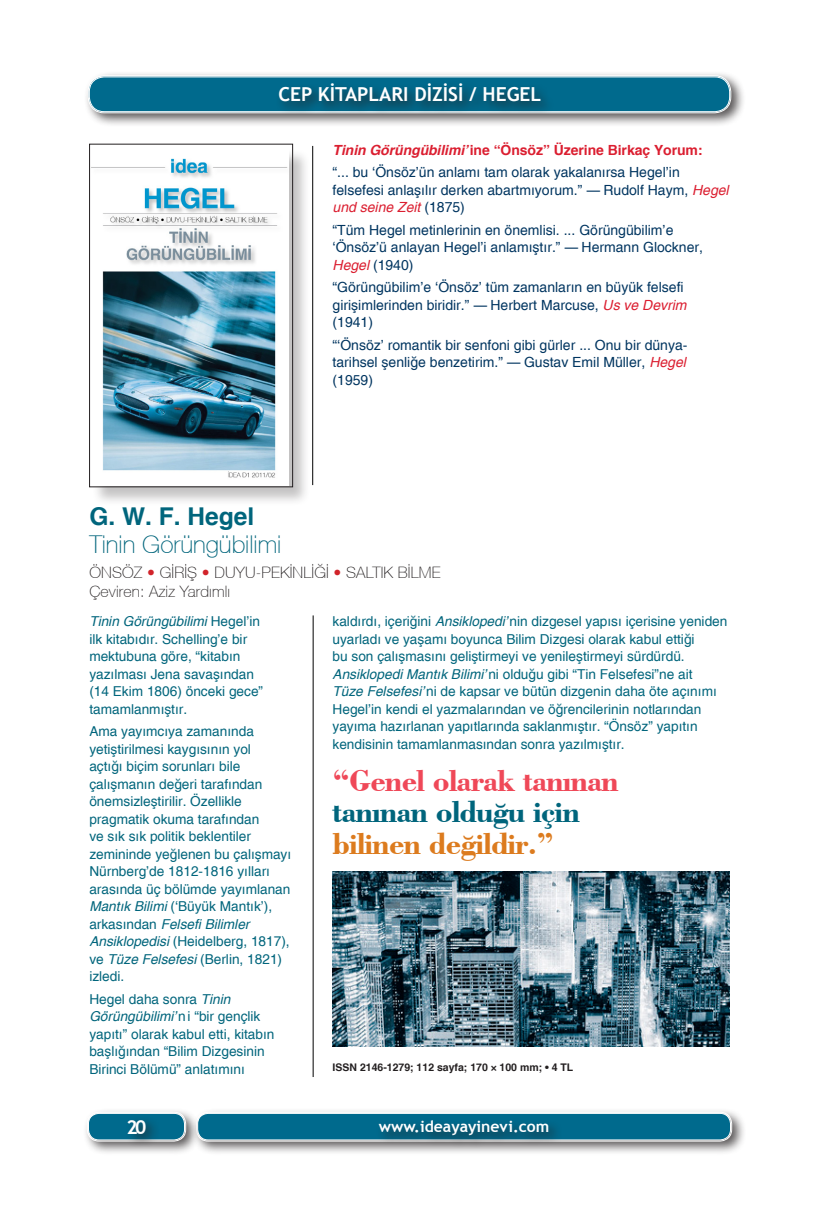
<style>
.page{position:relative;width:819px;height:1216px;background:#fff}
.page>*{position:absolute;margin:0;border:0;box-sizing:border-box;transform-origin:0 0}
.t1{font:700 31.5px "Bodoni";letter-spacing:-.03em;color:#ef4858}
.t2{font:700 31.5px "Bodoni";letter-spacing:-.03em;color:#00657c}
.t3{font:700 31.5px "Bodoni";letter-spacing:-.03em;color:#dc7b1e}
.t4{font:100 24.5px "Helvetica Neue CE";color:#00657c}
.t5{font:24.5px "Helvetica Bold T.";color:#00657c}
.t6{font:700 19.25px "Trebuchet MS";color:#fff}
.t7{font:100 15.75px "Helvetica Neue CE";letter-spacing:.01em;color:#231f20}
.t8{font:700 15.75px "Trebuchet MS";color:#fff}
.t9{font:14px/17.5px "Helvetica T.";color:#003560}
.t10{font:14px "Helvetica Bold T.";letter-spacing:-.005em;color:#db1e30}
.t11{font:13.65px/17.5px "Helvetica T.";color:#00657c}
.t12{font:10.5px "Helvetica Bold T.";color:#231f20}
.s1{font-family:"Helvetica Bold Italic T."}
.s2{font-family:"Helvetica Italic T.";color:#db1e30}
.s3{color:#d1232a}
.s4{font-family:"Helvetica Italic T."}
</style>
<div class="page">
<div style="left:83px;top:71px;width:662px;height:57px;background:#231f20;opacity:.75"></div>
<div style="left:89px;top:76px;width:641px;height:36px;background:#006a8d;border-radius:16px"></div>
<div style="left:88px;top:75px;width:643px;height:38px;border:1px solid #fff;border-radius:16px"></div>
<div style="left:89px;top:77px;width:640px;height:35px;border:1px solid #fff;border-radius:15px"></div>
<div style="left:275px;top:79px;width:280px;height:37px;background:#231f20;opacity:.75"></div>
<div style="left:191px;top:1107px;width:555px;height:49px;background:#231f20;opacity:.75"></div>
<div style="left:198px;top:1113px;width:532px;height:26px;background:#006a8d;border-radius:11px"></div>
<div style="left:196px;top:1111px;width:536px;height:30px;border:1px solid #fff;border-radius:12px"></div>
<div style="left:197px;top:1113px;width:533px;height:26px;border:1px solid #fff;border-radius:11px"></div>
<div style="left:375px;top:1116px;width:187px;height:33px;background:#231f20;opacity:.75"></div>
<div style="left:82px;top:1107px;width:119px;height:49px;background:#231f20;opacity:.75"></div>
<div style="left:88px;top:1113px;width:96px;height:26px;background:#006a8d;border-radius:11px"></div>
<div style="left:87px;top:1111px;width:99px;height:30px;border:1px solid #fff;border-radius:12px"></div>
<div style="left:88px;top:1113px;width:97px;height:26px;border:1px solid #fff;border-radius:11px"></div>
<div style="left:124px;top:1115px;width:36px;height:33px;background:#231f20;opacity:.75"></div>
<div style="left:92px;top:148px;width:219px;height:358px;background:#231f20;opacity:.27"></div>
<img style="left:91px;top:148px;width:198px;height:337px">
<div style="left:89px;top:144px;width:204px;height:343px;border:1px solid #231f20"></div>
<hr style="left:313px;top:615px;width:1px;height:461px;background:#000">
<img style="left:332px;top:871px;width:397px;height:175px">
<hr style="left:312px;top:146px;width:1px;height:339px;background:#000">
<p class="t6" style="left:278px;top:82px;width:264px">CEP KİTAPLARI DİZİSİ / HEGEL</p>
<p class="t10" style="left:332px;top:141px;width:371px"><span class="s1">Tinin Görüngübilimi’</span> ine “Önsöz” Üzerine Birkaç Yorum:</p>
<p class="t9" style="left:332px;top:164px;width:397px">“... bu ‘Önsöz’ün anlamı tam olarak yakalanırsa Hegel’in felsefesi anlaşılır derken abartmıyorum.” — Rudolf Haym, <span class="s2">Hegel und seine Zeit</span> (1875)</p>
<p class="t9" style="left:332px;top:221px;width:372px">“Tüm Hegel metinlerinin en önemlisi. ... Görüngübilim’e ‘Önsöz’ü anlayan Hegel’i anlamıştır.” — Hermann Glockner,<br><span class="s2">Hegel</span> (1940)</p>
<p class="t9" style="left:332px;top:279px;width:355px">“Görüngübilim’e ‘Önsöz’ tüm zamanların en büyük felsefi girişimlerinden biridir.” — Herbert Marcuse, <span class="s2">Us ve Devrim </span>(1941)</p>
<p class="t9" style="left:332px;top:336px;width:356px;text-align:justify">“‘Önsöz’ romantik bir senfoni gibi gürler ... Onu bir dünya&shy;tarihsel şenliğe benzetirim.” — Gustav Emil Müller, <span class="s2">Hegel </span>(1959)</p>
<p class="t5" style="left:89px;top:502px;width:166px">G. W. F. Hegel</p>
<p class="t4" style="left:89px;top:530px;width:193px">Tinin Görüngübilimi</p>
<p class="t7" style="left:89px;top:563px;width:353px">ÖNSÖZ <span class="s3">•</span> GİRİŞ <span class="s3">•</span> DUYU-PEKİNLİĞİ <span class="s3">•</span> SALTIK BİLME</p>
<p class="t7" style="left:89px;top:582px;width:142px">Çeviren: Aziz Yardımlı</p>
<p class="t11" style="left:89px;top:612px;width:175px"><span class="s4">Tinin Görüngübilimi</span> Hegel’in ilk kitabıdır. Schelling’e bir mektubuna göre, “kitabın yazılması Jena savaşından (14 Ekim 1806) önceki gece” tamamlanmıştır.</p>
<p class="t11" style="left:89px;top:722px;width:203px">Ama yayımcıya zamanında yetiştirilmesi kaygısının yol<br>açtığı biçim sorunları bile çalışmanın değeri tarafından önemsizleştirilir. Özellikle pragmatik okuma tarafından<br>ve sık sık politik beklentiler zemininde yeğlenen bu çalışmayı<br>Nürnberg’de 1812-1816 yılları arasında üç bölümde yayımlanan<br><span class="s4">Mantık Bilimi</span> (‘Büyük Mantık’), arkasından <span class="s4">Felsefi Bilimler<br>Ansiklopedisi</span> (Heidelberg, 1817), ve <span class="s4">Tüze Felsefesi</span> (Berlin, 1821) izledi.</p>
<p class="t11" style="left:89px;top:990px;width:187px">Hegel daha sonra <span class="s4">Tinin<br>Görüngübilimi’</span>ni “bir gençlik yapıtı” olarak kabul etti, kitabın başlığından “Bilim Dizgesinin<br>Birinci Bölümü” anlatımını</p>
<p class="t11" style="left:332px;top:612px;width:396px">kaldırdı, içeriğini <span class="s4">Ansiklopedi’</span>nin dizgesel yapısı içerisine yeniden uyarladı ve yaşamı boyunca Bilim Dizgesi olarak kabul ettiği<br>bu son çalışmasını geliştirmeyi ve yenileştirmeyi sürdürdü.<br><span class="s4">Ansiklopedi Mantık Bilimi’</span>ni olduğu gibi “Tin Felsefesi”ne ait<br><span class="s4">Tüze Felsefesi’</span>ni de kapsar ve bütün dizgenin daha öte açınımı Hegel’in kendi el yazmalarından ve öğrencilerinin notlarından yayıma hazırlanan yapıtlarında saklanmıştır. “Önsöz” yapıtın kendisinin tamamlanmasından sonra yazılmıştır.</p>
<p class="t1" style="left:332px;top:762px;width:287px">“Genel olarak tanınan</p>
<p class="t2" style="left:332px;top:794px;width:249px">tanınan olduğu için</p>
<p class="t3" style="left:332px;top:825px;width:223px">bilinen değildir.”</p>
<p class="t12" style="left:332px;top:1061px;width:242px">ISSN 2146-1279; 112 sayfa; 170 × 100 mm; • 4 TL</p>
<p class="t6" style="left:127px;top:1114px;width:21px">20</p>
<p class="t8" style="left:379px;top:1116px;width:172px">www.ideayayinevi.com</p>
</div>
